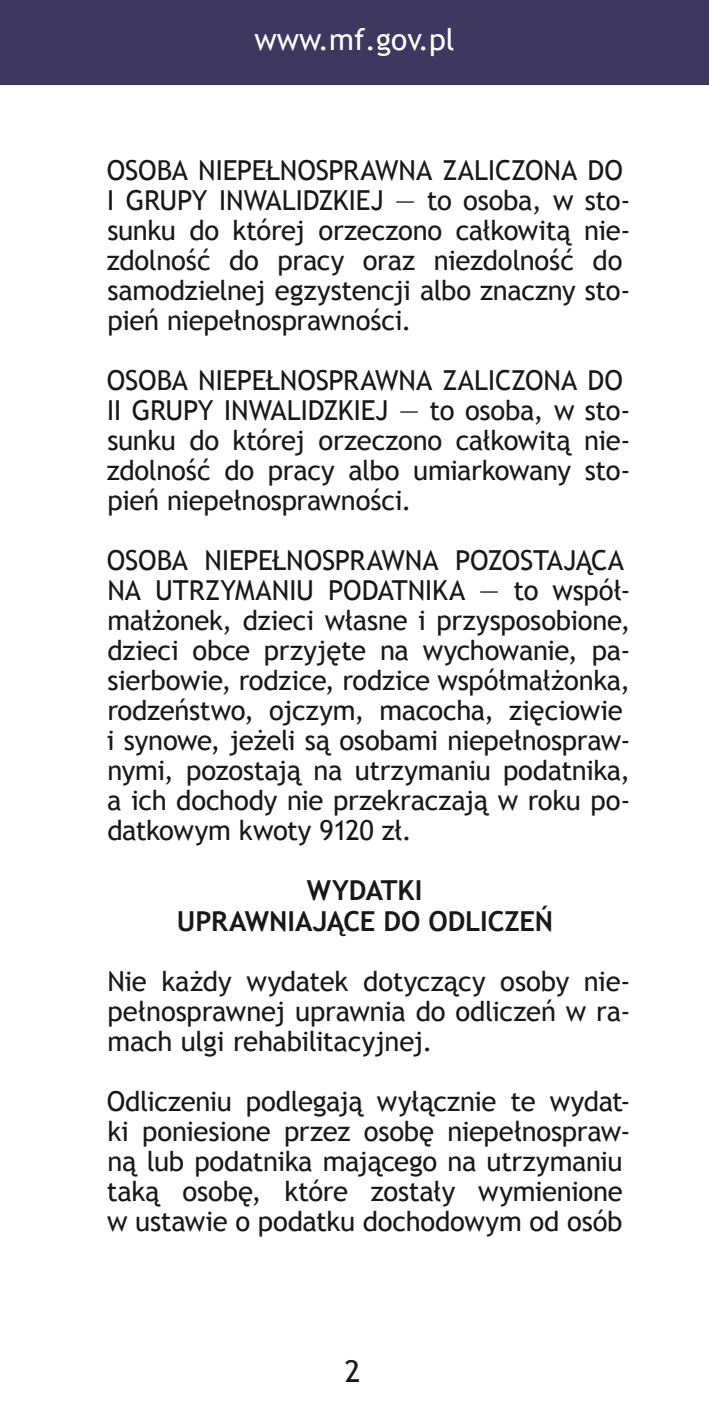
<style>
.page{position:relative;width:709px;height:1418px;background:#fff}
.page>*{position:absolute;margin:0;border:0;box-sizing:border-box;transform-origin:0 0}
.t1{font:30px "Trebuchet MS";color:#fff}
.t2{font:30px "Trebuchet MS";color:#1a171c}
.t3{font:27.5px/30px "Trebuchet MS";letter-spacing:-.01em;color:#1a171c}
.t4{font:700 27.5px/30px "Trebuchet MS";letter-spacing:-.005em;color:#1a171c;text-align:center}
</style>
<div class="page">
<div style="left:0;top:0;width:709px;height:85px;background:#3e3861"></div>
<p class="t1" style="left:254px;top:22px;width:202px">www.mf.gov.pl</p>
<p class="t3" style="left:107px;top:156px;width:525px">OSOBA NIEPEŁNOSPRAWNA ZALICZONA DO I GRUPY INWALIDZKIEJ — to osoba, w sto&shy;sunku do której orzeczono całkowitą nie&shy;zdolność do pracy oraz niezdolność do samodzielnej egzystencji albo znaczny sto&shy;pień niepełnosprawności.</p>
<p class="t3" style="left:107px;top:366px;width:525px">OSOBA NIEPEŁNOSPRAWNA ZALICZONA DO II GRUPY INWALIDZKIEJ — to osoba, w sto&shy;sunku do której orzeczono całkowitą nie&shy;zdolność do pracy albo umiarkowany sto&shy;pień niepełnosprawności.</p>
<p class="t3" style="left:107px;top:546px;width:525px">OSOBA NIEPEŁNOSPRAWNA POZOSTAJĄCA NA UTRZYMANIU PODATNIKA — to współ&shy;małżonek, dzieci własne i przysposobione, dzieci obce przyjęte na wychowanie, pa&shy;sierbowie, rodzice, rodzice współmałżonka, rodzeństwo, ojczym, macocha, zięciowie i synowe, jeżeli są osobami niepełnospraw&shy;nymi, pozostają na utrzymaniu podatnika, a ich dochody nie przekraczają w roku po&shy;datkowym kwoty 9120 zł.</p>
<p class="t4" style="left:177px;top:875px;width:378px">WYDATKI<br>UPRAWNIAJĄCE DO ODLICZEŃ</p>
<p class="t3" style="left:107px;top:966px;width:524px;text-align:justify">Nie każdy wydatek dotyczący osoby nie&shy;pełnosprawnej uprawnia do odliczeń w ra&shy;mach ulgi rehabilitacyjnej.</p>
<p class="t3" style="left:107px;top:1086px;width:525px">Odliczeniu podlegają wyłącznie te wydat&shy;ki poniesione przez osobę niepełnospraw&shy;ną lub podatnika mającego na utrzymaniu taką osobę, które zostały wymienione w ustawie o podatku dochodowym od osób</p>
<p class="t2" style="left:345px;top:1353px;width:17px">2</p>
</div>
